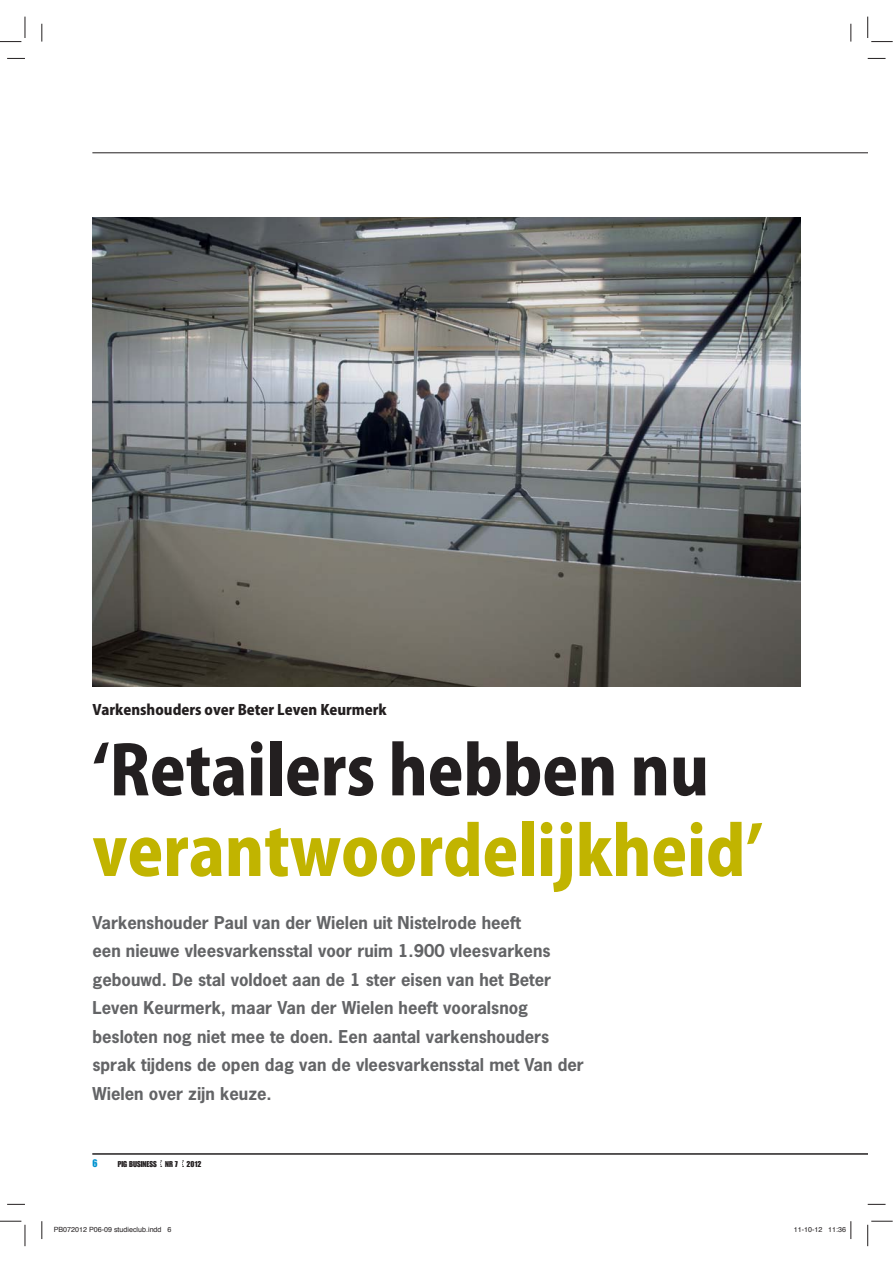
<style>
.page{position:relative;width:893px;height:1263px;background:#fff}
.page>*{position:absolute;margin:0;border:0;box-sizing:border-box;transform-origin:0 0}
.t1{font:67.2px "Koz Go Pro Heavy 90 msp RKSJ H";color:#c1b400;scale:.95 1}
.t2{font:67.2px "Koz Go Pro Heavy 90 msp RKSJ H";color:#231f20;scale:.95 1}
.t3{font:700 16.65px/28.5px "News Gothic Std";color:#636466}
.t4{font:14.25px "Koz Go Pro Heavy 90 msp RKSJ H";color:#231f20}
.t5{font:10.65px "Impact LT Std";color:#0092cf}
.t6{font:8.25px "Impact LT Std";color:#231f20}
.t7{font:7.2px "Helvetica";color:#231f20}
</style>
<div class="page">
<hr style="left:92px;top:1154px;width:776px;height:1px;background:#231f20">
<hr style="left:92px;top:153px;width:776px;height:1px;background:#231f20">
<img style="left:92px;top:218px;width:708px;height:468px">
<svg style="left:7px;top:58px;width:18px;height:1px"></svg>
<svg style="left:868px;top:58px;width:17px;height:1px"></svg>
<svg style="left:7px;top:1204px;width:18px;height:1px"></svg>
<svg style="left:868px;top:1204px;width:17px;height:1px"></svg>
<svg style="left:41px;top:24px;width:2px;height:18px"></svg>
<svg style="left:41px;top:1221px;width:2px;height:18px"></svg>
<svg style="left:850px;top:24px;width:1px;height:18px"></svg>
<svg style="left:0;top:17px;width:26px;height:25px"></svg>
<svg style="left:0;top:1221px;width:26px;height:25px"></svg>
<svg style="left:867px;top:17px;width:26px;height:25px"></svg>
<svg style="left:867px;top:1221px;width:26px;height:25px"></svg>
<svg style="left:850px;top:1221px;width:1px;height:18px"></svg>
<p class="t4" style="left:92px;top:704px;width:296px">Varkenshouders over Beter Leven Keurmerk</p>
<h1 class="t2" style="left:92px;top:745px;width:650px">ʻRetailers hebben nu</h1>
<h1 class="t1" style="left:92px;top:825px;width:708px">verantwoordelijkheidʼ</h1>
<p class="t3" style="left:92px;top:909px;width:493px">Varkenshouder Paul van der Wielen uit Nistelrode heeft<br>een nieuwe vleesvarkensstal voor ruim 1.900 vleesvarkens gebouwd. De stal voldoet aan de 1 ster eisen van het Beter Leven Keurmerk, maar Van der Wielen heeft vooralsnog besloten nog niet mee te doen. Een aantal varkenshouders sprak tijdens de open dag van de vleesvarkensstal met Van der Wielen over zijn keuze.</p>
<p class="t5" style="left:92px;top:1157px;width:7px">6</p>
<p class="t6" style="left:118px;top:1159px;width:85px">PIG BUSINESS NR 7 2012</p>
<p class="t7" style="left:54px;top:1226px;width:119px">PB072012 P06-09 studieclub.indd 6</p>
<p class="t7" style="left:794px;top:1226px;width:54px">11-10-12 11:36</p>
</div>
